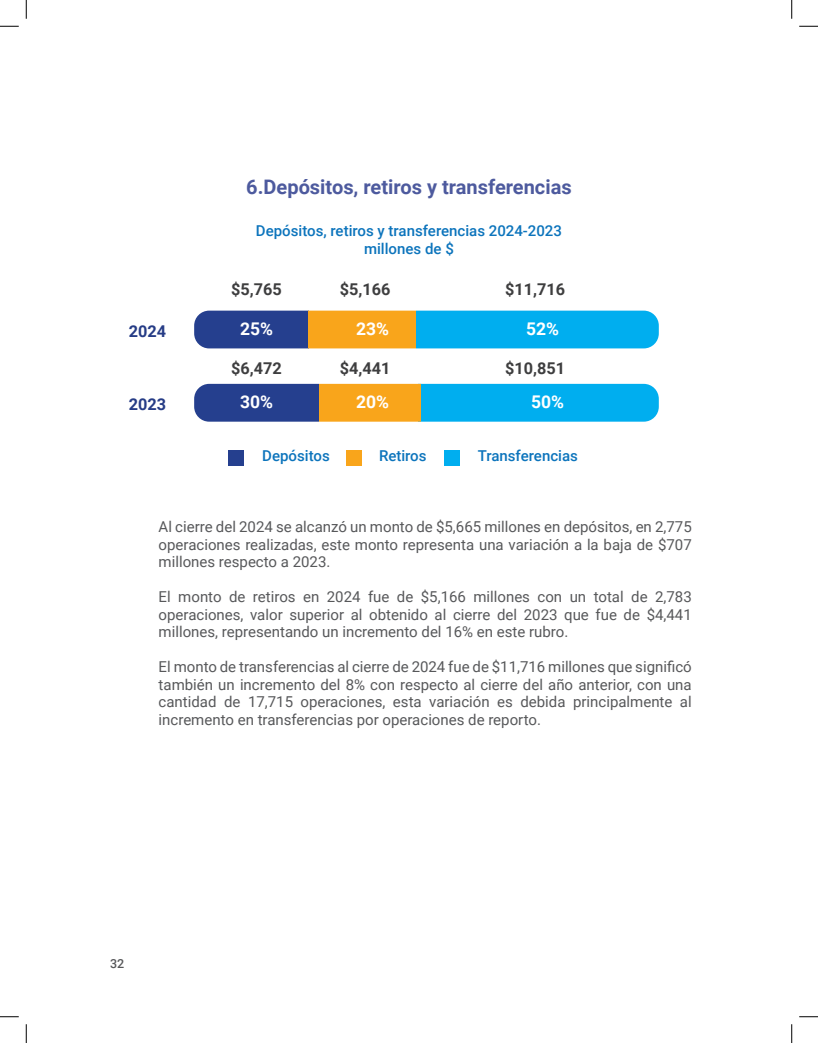
<style>
.page{position:relative;width:818px;height:1043px;background:#fff}
.page>*{position:absolute;margin:0;border:0;box-sizing:border-box;transform-origin:0 0}
.t1{font:700 20px "Roboto";color:#4d5a9e}
.t2{font:700 17.5px "Roboto";color:#fff}
.t3{font:700 16.25px "Roboto";color:#3e3e3f}
.t4{font:700 16.25px "Roboto";color:#263c86}
.t5{font:15px/17.5px "Roboto";color:#57585a;text-align:justify}
.t6{font:500 15px/17.5px "Roboto";color:#0c74bc;text-align:center}
.t7{font:500 12.5px "Roboto";color:#57585a}
</style>
<div class="page">
<div style="left:194px;top:310px;width:114px;height:38px;background:#253f8e"></div>
<div style="left:416px;top:310px;width:242px;height:38px;background:#00aeef"></div>
<div style="left:308px;top:310px;width:108px;height:38px;background:#f9a51b"></div>
<div style="left:194px;top:384px;width:125px;height:37px;background:#253f8e"></div>
<div style="left:418px;top:384px;width:240px;height:37px;background:#00aeef"></div>
<div style="left:319px;top:384px;width:101px;height:37px;background:#f9a51b"></div>
<div style="left:228px;top:450px;width:15px;height:15px;background:#253f8e"></div>
<div style="left:346px;top:450px;width:15px;height:15px;background:#f9a51b"></div>
<div style="left:444px;top:450px;width:15px;height:15px;background:#00aeef"></div>
<svg style="left:0;top:25px;width:19px;height:2px"></svg>
<svg style="left:799px;top:25px;width:19px;height:2px"></svg>
<svg style="left:0;top:1016px;width:19px;height:1px"></svg>
<svg style="left:799px;top:1016px;width:19px;height:1px"></svg>
<svg style="left:25px;top:0;width:2px;height:19px"></svg>
<svg style="left:25px;top:1024px;width:2px;height:18px"></svg>
<svg style="left:791px;top:0;width:1px;height:19px"></svg>
<svg style="left:791px;top:1024px;width:1px;height:18px"></svg>
<h1 class="t1" style="left:246px;top:173px;width:327px">6.Depósitos, retiros y transferencias</h1>
<p class="t6" style="left:256px;top:222px;width:307px">Depósitos, retiros y transferencias 2024-2023 millones de $</p>
<p class="t3" style="left:231px;top:278px;width:52px">$5,765</p>
<p class="t3" style="left:340px;top:278px;width:52px">$5,166</p>
<p class="t3" style="left:505px;top:278px;width:61px">$11,716</p>
<p class="t4" style="left:129px;top:319px;width:39px">2024</p>
<p class="t2" style="left:240px;top:316px;width:35px">25%</p>
<p class="t2" style="left:356px;top:316px;width:35px">23%</p>
<p class="t2" style="left:526px;top:316px;width:35px">52%</p>
<p class="t3" style="left:231px;top:356px;width:52px">$6,472</p>
<p class="t3" style="left:340px;top:356px;width:52px">$4,441</p>
<p class="t3" style="left:505px;top:356px;width:61px">$10,851</p>
<p class="t4" style="left:129px;top:392px;width:39px">2023</p>
<p class="t2" style="left:240px;top:389px;width:35px">30%</p>
<p class="t2" style="left:356px;top:389px;width:35px">20%</p>
<p class="t2" style="left:531px;top:389px;width:35px">50%</p>
<p class="t6" style="left:262px;top:446px;width:69px">Depósitos</p>
<p class="t6" style="left:379px;top:447px;width:49px">Retiros</p>
<p class="t6" style="left:477px;top:446px;width:102px">Transferencias</p>
<p class="t5" style="left:159px;top:517px;width:534px">Al cierre del 2024 se alcanzó un monto de $5,665 millones en depósitos, en 2,775 operaciones realizadas, este monto representa una variación a la baja de $707 millones respecto a 2023.</p>
<p class="t5" style="left:159px;top:587px;width:534px">El monto de retiros en 2024 fue de $5,166 millones con un total de 2,783 operaciones, valor superior al obtenido al cierre del 2023 que fue de $4,441 millones, representando un incremento del 16% en este rubro.</p>
<p class="t5" style="left:159px;top:657px;width:534px">El monto de transferencias al cierre de 2024 fue de $11,716 millones que significó también un incremento del 8% con respecto al cierre del año anterior, con una cantidad de 17,715 operaciones, esta variación es debida principalmente al incremento en transferencias por operaciones de reporto.</p>
<p class="t7" style="left:110px;top:955px;width:16px">32</p>
</div>
